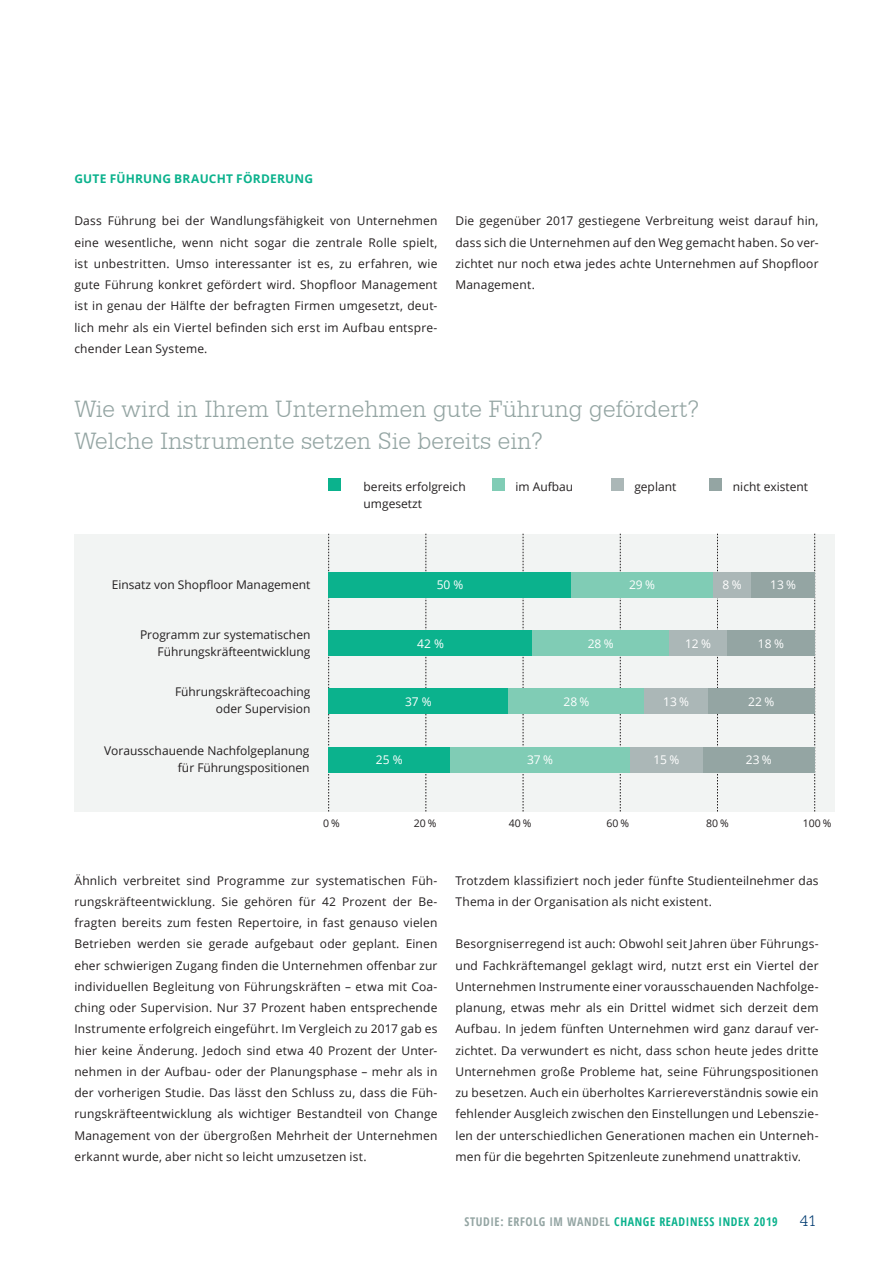
<style>
.page{position:relative;width:893px;height:1263px;background:#fff}
.page>*{position:absolute;margin:0;border:0;box-sizing:border-box;transform-origin:0 0}
.t1{font:300 25.5px/32px "Serifa BT";color:#94a5a3}
.t2{font:300 16.5px "Serifa BT";color:#003b71}
.Aufzählung_Strich{font:12px/21.3px "Open Sans";letter-spacing:.01em;color:#231f20;text-align:justify}
.Aufzählung_Pfeil{font:12px "Open Sans";color:#fff}
.t3{font:700 condensed 12px "Open Sans";letter-spacing:.05em;color:#0bb28d}
.Aufzählung_Strich-2{font:700 12px "Open Sans";letter-spacing:.015em;color:#0bb28d}
.Aufzählung_Pfeil-2{font:10.5px "Open Sans";color:#231f20}
.s1{color:#94a5a3}
</style>
<div class="page">
<div style="left:74px;top:534px;width:761px;height:277px;background:#f2f4f3"></div>
<div style="left:328px;top:478px;width:13px;height:13px;background:#0bb28d"></div>
<div style="left:492px;top:478px;width:13px;height:13px;background:#80ccb5"></div>
<div style="left:611px;top:478px;width:13px;height:13px;background:#abb7b7"></div>
<div style="left:709px;top:478px;width:13px;height:13px;background:#94a5a3"></div>
<svg style="left:620px;top:534px;width:1px;height:277px"></svg>
<svg style="left:814px;top:534px;width:1px;height:277px"></svg>
<svg style="left:717px;top:534px;width:1px;height:277px"></svg>
<svg style="left:426px;top:534px;width:1px;height:277px"></svg>
<svg style="left:523px;top:534px;width:1px;height:277px"></svg>
<svg style="left:328px;top:534px;width:1px;height:277px"></svg>
<div style="left:328px;top:689px;width:180px;height:25px;background:#0bb28d"></div>
<div style="left:508px;top:689px;width:136px;height:25px;background:#80ccb5"></div>
<div style="left:644px;top:689px;width:64px;height:25px;background:#abb7b7"></div>
<div style="left:708px;top:689px;width:107px;height:25px;background:#94a5a3"></div>
<div style="left:328px;top:630px;width:205px;height:26px;background:#0bb28d"></div>
<div style="left:533px;top:630px;width:136px;height:26px;background:#80ccb5"></div>
<div style="left:669px;top:630px;width:58px;height:26px;background:#abb7b7"></div>
<div style="left:727px;top:630px;width:88px;height:26px;background:#94a5a3"></div>
<div style="left:328px;top:747px;width:122px;height:25px;background:#0bb28d"></div>
<div style="left:450px;top:747px;width:180px;height:25px;background:#80ccb5"></div>
<div style="left:630px;top:747px;width:73px;height:25px;background:#abb7b7"></div>
<div style="left:703px;top:747px;width:112px;height:25px;background:#94a5a3"></div>
<div style="left:328px;top:572px;width:244px;height:26px;background:#0bb28d"></div>
<div style="left:572px;top:572px;width:141px;height:26px;background:#80ccb5"></div>
<div style="left:713px;top:572px;width:38px;height:26px;background:#abb7b7"></div>
<div style="left:751px;top:572px;width:64px;height:26px;background:#94a5a3"></div>
<p class="Aufzählung_Strich-2" style="left:74px;top:170px;width:240px">GUTE FÜHRUNG BRAUCHT FÖRDERUNG</p>
<p class="Aufzählung_Strich" style="left:74px;top:210px;width:365px">Dass Führung bei der Wandlungsfähigkeit von Unternehmen eine wesentliche, wenn nicht sogar die zentrale Rolle spielt, ist unbestritten. Umso interessanter ist es, zu erfahren, wie gute Führung konkret gefördert wird. Shopfloor Management ist in genau der Hälfte der befragten Firmen umgesetzt, deut&shy;lich mehr als ein Viertel befinden sich erst im Aufbau entspre&shy;chender Lean Systeme.</p>
<p class="Aufzählung_Strich" style="left:455px;top:210px;width:365px">Die gegenüber 2017 gestiegene Verbreitung weist darauf hin, dass sich die Unternehmen auf den Weg gemacht haben. So ver&shy;zichtet nur noch etwa jedes achte Unternehmen auf Shopfloor Management.</p>
<p class="t1" style="left:74px;top:392px;width:626px">Wie wird in Ihrem Unternehmen gute Führung gefördert?<br>Welche Instrumente setzen Sie bereits ein?</p>
<p class="Aufzählung_Strich" style="left:515px;top:475px;width:59px">im Aufbau</p>
<p class="Aufzählung_Strich" style="left:634px;top:475px;width:43px">geplant</p>
<p class="Aufzählung_Strich" style="left:733px;top:475px;width:77px">nicht existent</p>
<p class="Aufzählung_Strich" style="left:364px;top:477px;width:104px;line-height:17.2px">bereits erfolgreich umgesetzt</p>
<p class="Aufzählung_Strich" style="left:112px;top:573px;width:200px">Einsatz von Shopfloor Management</p>
<p class="Aufzählung_Strich" style="left:140px;top:623px;width:172px">Programm zur systematischen</p>
<p class="Aufzählung_Strich" style="left:158px;top:641px;width:154px">Führungskräfteentwicklung</p>
<p class="Aufzählung_Strich" style="left:175px;top:680px;width:137px">Führungskräftecoaching</p>
<p class="Aufzählung_Strich" style="left:216px;top:697px;width:96px">oder Supervision</p>
<p class="Aufzählung_Strich" style="left:104px;top:739px;width:207px">Vorausschauende Nachfolgeplanung</p>
<p class="Aufzählung_Strich" style="left:178px;top:756px;width:133px">für Führungspositionen</p>
<p class="Aufzählung_Pfeil" style="left:437px;top:577px;width:28px">50 %</p>
<p class="Aufzählung_Pfeil" style="left:629px;top:577px;width:28px">29 %</p>
<p class="Aufzählung_Pfeil" style="left:722px;top:577px;width:21px">8 %</p>
<p class="Aufzählung_Pfeil" style="left:770px;top:577px;width:28px">13 %</p>
<p class="Aufzählung_Pfeil" style="left:417px;top:635px;width:28px">42 %</p>
<p class="Aufzählung_Pfeil" style="left:588px;top:635px;width:28px">28 %</p>
<p class="Aufzählung_Pfeil" style="left:685px;top:635px;width:28px">12 %</p>
<p class="Aufzählung_Pfeil" style="left:758px;top:635px;width:28px">18 %</p>
<p class="Aufzählung_Pfeil" style="left:405px;top:693px;width:28px">37 %</p>
<p class="Aufzählung_Pfeil" style="left:563px;top:693px;width:28px">28 %</p>
<p class="Aufzählung_Pfeil" style="left:663px;top:693px;width:28px">13 %</p>
<p class="Aufzählung_Pfeil" style="left:748px;top:693px;width:28px">22 %</p>
<p class="Aufzählung_Pfeil" style="left:376px;top:752px;width:28px">25 %</p>
<p class="Aufzählung_Pfeil" style="left:527px;top:752px;width:28px">37 %</p>
<p class="Aufzählung_Pfeil" style="left:653px;top:752px;width:28px">15 %</p>
<p class="Aufzählung_Pfeil" style="left:746px;top:752px;width:28px">23 %</p>
<p class="Aufzählung_Pfeil-2" style="left:323px;top:816px;width:18px">0 %</p>
<p class="Aufzählung_Pfeil-2" style="left:414px;top:816px;width:24px">20 %</p>
<p class="Aufzählung_Pfeil-2" style="left:509px;top:816px;width:24px">40 %</p>
<p class="Aufzählung_Pfeil-2" style="left:606px;top:816px;width:24px">60 %</p>
<p class="Aufzählung_Pfeil-2" style="left:706px;top:816px;width:24px">80 %</p>
<p class="Aufzählung_Pfeil-2" style="left:803px;top:816px;width:30px">100 %</p>
<p class="Aufzählung_Strich" style="left:74px;top:869px;width:365px">Ähnlich verbreitet sind Programme zur systematischen Füh&shy;rungskräfteentwicklung. Sie gehören für 42 Prozent der Be&shy;fragten bereits zum festen Repertoire, in fast genauso vielen Betrieben werden sie gerade aufgebaut oder geplant. Einen eher schwierigen Zugang finden die Unternehmen offenbar zur individuellen Begleitung von Führungskräften – etwa mit Coa&shy;ching oder Supervision. Nur 37 Prozent haben entsprechende Instrumente erfolgreich eingeführt. Im Vergleich zu 2017 gab es hier keine Änderung. Jedoch sind etwa 40 Prozent der Unter&shy;nehmen in der Aufbau- oder der Planungsphase – mehr als in der vorherigen Studie. Das lässt den Schluss zu, dass die Füh&shy;rungskräfteentwicklung als wichtiger Bestandteil von Change Management von der übergroßen Mehrheit der Unternehmen erkannt wurde, aber nicht so leicht umzusetzen ist.</p>
<p class="Aufzählung_Strich" style="left:455px;top:869px;width:365px">Trotzdem klassifiziert noch jeder fünfte Studienteilnehmer das<br>Thema in der Organisation als nicht existent.</p>
<p class="Aufzählung_Strich" style="left:455px;top:933px;width:365px">Besorgniserregend ist auch: Obwohl seit Jahren über Führungs&shy;und Fachkräftemangel geklagt wird, nutzt erst ein Viertel der Unternehmen Instrumente einer vorausschauenden Nachfolge&shy;planung, etwas mehr als ein Drittel widmet sich derzeit dem Aufbau. In jedem fünften Unternehmen wird ganz darauf ver&shy;zichtet. Da verwundert es nicht, dass schon heute jedes dritte Unternehmen große Probleme hat, seine Führungspositionen zu besetzen. Auch ein überholtes Karriereverständnis sowie ein fehlender Ausgleich zwischen den Einstellungen und Lebenszie&shy;len der unterschiedlichen Generationen machen ein Unterneh&shy;men für die begehrten Spitzenleute zunehmend unattraktiv.</p>
<p class="t3" style="left:464px;top:1213px;width:315px"><span class="s1">STUDIE: ERFOLG IM WANDEL</span> CHANGE READINESS INDEX 2019</p>
<p class="t2" style="left:800px;top:1211px;width:18px">41</p>
</div>
